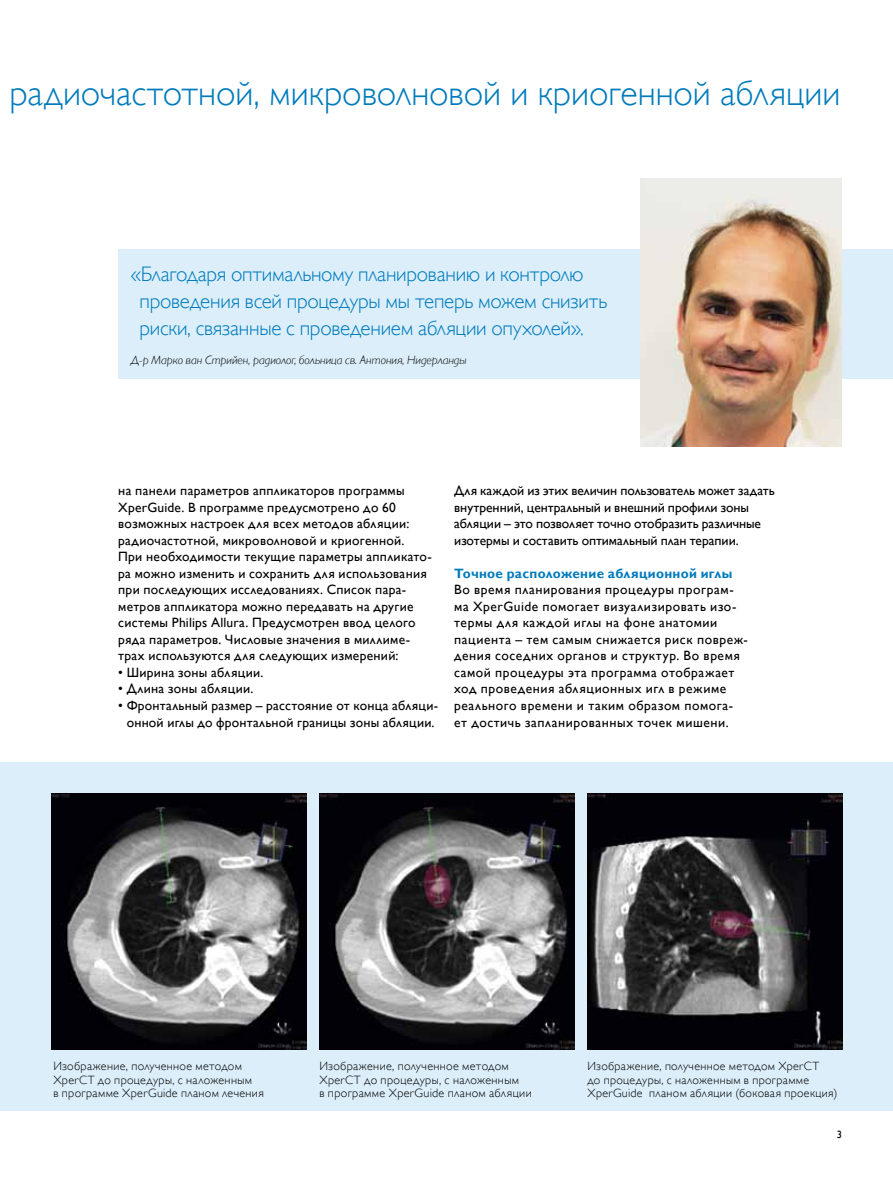
<style>
.page{position:relative;width:893px;height:1187px;background:#fff}
.page>*{position:absolute;margin:0;border:0;box-sizing:border-box;transform-origin:0 0}
.t1{font:36px "Gill Sans Alt One WGL Light";letter-spacing:-.005em;color:#007bbc}
.t2{font:21px/27px "Gill Sans Alt One WGL Light";letter-spacing:-.015em;color:#007bbc}
.t3{font:13.5px/16.5px "Gill Sans Alt One WGL";letter-spacing:.02em;color:#000}
.t4{font:13.5px/16.5px "Gill Sans Alt One WGL";letter-spacing:.04em;color:#000}
.t5{font:13.5px/16.5px "Gill Sans Alt One WGL";letter-spacing:-.005em;color:#000}
.t6{font:700 13.5px "Gill Sans Alt One WGL";letter-spacing:.02em;color:#007bbc}
.t7{font:12px/13.5px "Gill Sans Alt One WGL Light";letter-spacing:.03em;color:#000}
.t8{font:italic 12px "Gill Sans Alt One WGL Light";letter-spacing:-.005em;color:#000}
.t9{font:10.5px "Gill Sans Alt One WGL";color:#000}
</style>
<div class="page">
<div style="left:0;top:762px;width:893px;height:348px;background:#dbeefa"></div>
<img style="left:51px;top:793px;width:255px;height:255px">
<img style="left:319px;top:793px;width:255px;height:255px">
<div style="left:118px;top:249px;width:775px;height:129px;background:#dbeefa"></div>
<img style="left:640px;top:179px;width:202px;height:267px">
<img style="left:587px;top:793px;width:256px;height:255px">
<h1 class="t1" style="left:9px;top:69px;width:832px">радиочастотной, микроволновой и криогенной абляции</h1>
<h2 class="t2" style="left:139px;top:260px;width:469px;text-indent:-9px">«Благодаря оптимальному планированию и контролю проведения всей процедуры мы теперь можем снизить риски, связанные с проведением абляции опухолей».</h2>
<p class="t8" style="left:131px;top:351px;width:337px">Д-р Марко ван Стрийен, радиолог, больница св. Антония, Нидерланды</p>
<p class="t3" style="left:118px;top:482px;width:315px">на панели параметров аппликаторов программы XperGuide. В программе предусмотрено до 60 возможных настроек для всех методов абляции: радиочастотной, микроволновой и криогенной.<br>При необходимости текущие параметры аппликато&shy;ра можно изменить и сохранить для использования при последующих исследованиях. Список пара&shy;метров аппликатора можно передавать на другие системы Philips Allura. Предусмотрен ввод целого ряда параметров. Числовые значения в миллиме&shy;трах используются для следующих измерений:</p>
<p class="t3" style="left:118px;top:664px;width:147px">• Ширина зоны абляции.</p>
<p class="t3" style="left:118px;top:680px;width:137px">• Длина зоны абляции.</p>
<p class="t3" style="left:118px;top:697px;width:321px;text-align:center">• Фронтальный размер – расстояние от конца абляци&shy;онной иглы до фронтальной границы зоны абляции.</p>
<p class="t5" style="left:454px;top:482px;width:322px">Для каждой из этих величин пользователь может задать внутренний, центральный и внешний профили зоны абляции – это позволяет точно отобразить различные изотермы и составить оптимальный план терапии.</p>
<p class="t6" style="left:454px;top:564px;width:280px">Точное расположение абляционной иглы</p>
<p class="t4" style="left:454px;top:581px;width:295px">Во время планирования процедуры програм&shy;ма XperGuide помогает визуализировать изо&shy;термы для каждой иглы на фоне анатомии пациента – тем самым снижается риск повреж&shy;дения соседних органов и структур. Во время самой процедуры эта программа отображает ход проведения абляционных игл в режиме реального времени и таким образом помога&shy;ет достичь запланированных точек мишени.</p>
<p class="t7" style="left:53px;top:1059px;width:212px">Изображение, полученное методом<br>XperCT до процедуры, с наложенным<br>в программе XperGuide планом лечения</p>
<p class="t7" style="left:319px;top:1059px;width:214px">Изображение, полученное методом<br>XperCT до процедуры, с наложенным<br>в программе XperGuide планом абляции</p>
<p class="t7" style="left:587px;top:1059px;width:251px">Изображение, полученное методом XperCT<br>до процедуры, с наложенным в программе<br>XperGuide планом абляции (боковая проекция)</p>
<p class="t9" style="left:837px;top:1127px;width:7px">3</p>
</div>
